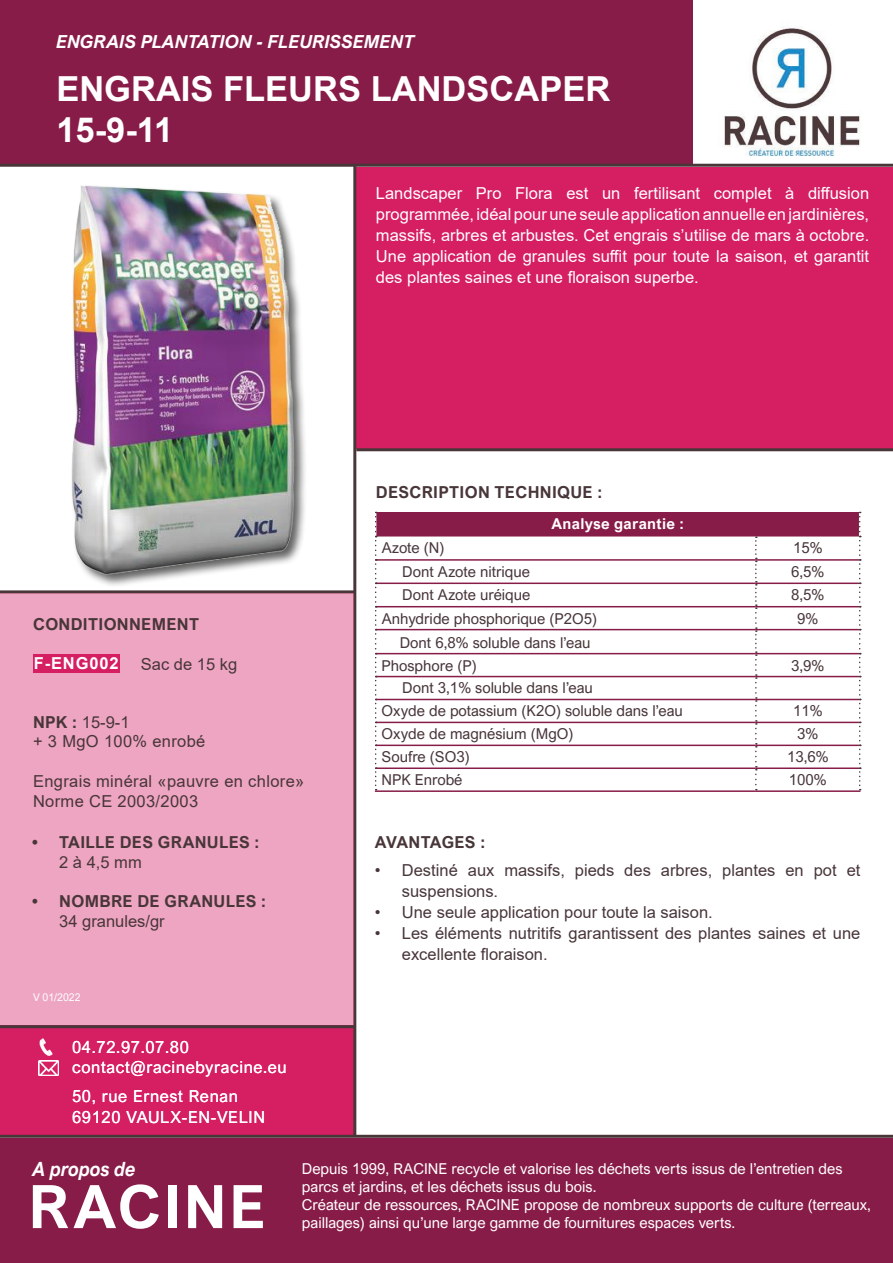
<style>
.page{position:relative;width:893px;height:1263px;background:#fff}
.page>*{position:absolute;margin:0;border:0;box-sizing:border-box;transform-origin:0 0}
.t1{font:700 60px "Arial Nova";letter-spacing:.04em;color:#fff}
.t2{font:700 34.5px/41.4px "Arial";color:#fff}
.t3{font:italic 700 19.65px "Arial Nova";color:#fff;scale:.92 1}
.t4{font:italic 700 18px "Arial Nova";color:#fff}
.t5{font:16.5px/21px "Arial";color:#fff;text-align:justify}
.t6{font:16.5px/21px "Arial";color:#483639}
.t7{font:700 16.5px "Arial Nova";letter-spacing:.02em;color:#483639}
.t8{font:16.5px/19.8px "Arial Nova";letter-spacing:.04em;color:#fff}
.t9{font:16.5px/19.8px "Arial";letter-spacing:.02em;color:#483639}
.t10{font:700 16.5px "Arial";letter-spacing:.05em;color:#fff}
.t11{font:15px/18px "Arial Nova";color:#fff}
.t12{font:15px/23px "Arial Nova";color:#483639}
.t13{font:700 15px "Arial Nova";letter-spacing:.02em;color:#fff}
.t14{font:10.5px "Arial Nova";color:#fff}
.s1{font-family:"Arial Nova";font-weight:700}
</style>
<div class="page">
<div style="left:356px;top:167px;width:537px;height:281px;background:#d61e63"></div>
<div style="left:0;top:1025px;width:353px;height:110px;background:#d61e63"></div>
<div style="left:0;top:0;width:693px;height:164px;background:#881c48"></div>
<img style="left:702px;top:27px;width:186px;height:137px">
<hr style="left:0;top:164px;width:893px;height:3px;background:#483639">
<hr style="left:356px;top:448px;width:537px;height:3px;background:#483639">
<hr style="left:0;top:1135px;width:893px;height:3px;background:#483639">
<div style="left:0;top:1138px;width:893px;height:125px;background:#881c48"></div>
<img style="left:38px;top:1060px;width:20px;height:15px">
<img style="left:39px;top:1038px;width:14px;height:17px">
<hr style="left:353px;top:166px;width:3px;height:970px;background:#483639">
<hr style="left:0;top:590px;width:355px;height:3px;background:#483639">
<hr style="left:0;top:1025px;width:355px;height:3px;background:#483639">
<div style="left:0;top:593px;width:353px;height:432px;background:#eea5c1"></div>
<img style="left:71px;top:185px;width:234px;height:401px">
<div style="left:33px;top:654px;width:87px;height:19px;background:#d61e63"></div>
<div style="left:376px;top:512px;width:484px;height:24px;background:#881c48"></div>
<svg style="left:377px;top:536px;width:482px;height:254px"></svg>
<hr style="left:376px;top:629px;width:380px;height:1px;background:#881c48">
<hr style="left:756px;top:629px;width:103px;height:1px;background:#881c48">
<hr style="left:376px;top:653px;width:380px;height:1px;background:#881c48">
<hr style="left:756px;top:653px;width:103px;height:1px;background:#881c48">
<hr style="left:376px;top:676px;width:380px;height:1px;background:#881c48">
<hr style="left:756px;top:676px;width:103px;height:1px;background:#881c48">
<hr style="left:376px;top:699px;width:380px;height:1px;background:#881c48">
<hr style="left:756px;top:699px;width:103px;height:1px;background:#881c48">
<hr style="left:376px;top:722px;width:380px;height:1px;background:#881c48">
<hr style="left:756px;top:722px;width:103px;height:1px;background:#881c48">
<hr style="left:376px;top:744px;width:380px;height:2px;background:#881c48">
<hr style="left:756px;top:744px;width:103px;height:2px;background:#881c48">
<hr style="left:376px;top:767px;width:380px;height:2px;background:#881c48">
<hr style="left:756px;top:767px;width:103px;height:2px;background:#881c48">
<hr style="left:375px;top:790px;width:381px;height:2px;background:#881c48">
<hr style="left:756px;top:790px;width:104px;height:2px;background:#881c48">
<hr style="left:376px;top:559px;width:380px;height:2px;background:#881c48">
<hr style="left:756px;top:559px;width:103px;height:2px;background:#881c48">
<hr style="left:376px;top:582px;width:380px;height:2px;background:#881c48">
<hr style="left:756px;top:582px;width:103px;height:2px;background:#881c48">
<hr style="left:376px;top:606px;width:380px;height:1px;background:#881c48">
<hr style="left:756px;top:606px;width:103px;height:1px;background:#881c48">
<svg style="left:375px;top:512px;width:2px;height:278px"></svg>
<svg style="left:755px;top:536px;width:2px;height:254px"></svg>
<svg style="left:859px;top:512px;width:2px;height:278px"></svg>
<p class="t4" style="left:56px;top:31px;width:360px">ENGRAIS PLANTATION - FLEURISSEMENT</p>
<h2 class="t2" style="left:56px;top:68px;width:555px">ENGRAIS FLEURS LANDSCAPER<br>15-9-11</h2>
<p class="t5" style="left:376px;top:183px;width:495px">Landscaper Pro Flora est un fertilisant complet à diffusion programmée, idéal pour une seule application annuelle en jardinières, massifs, arbres et arbustes. Cet engrais s’utilise de mars à octobre.<br>Une application de granules suffit pour toute la saison, et garantit des plantes saines et une floraison superbe.</p>
<p class="t7" style="left:376px;top:482px;width:228px">DESCRIPTION TECHNIQUE :</p>
<p class="t7" style="left:33px;top:615px;width:167px">CONDITIONNEMENT</p>
<p class="t10" style="left:34px;top:652px;width:86px">F-ENG002</p>
<p class="t6" style="left:141px;top:653px;width:98px">Sac de 15 kg</p>
<p class="t9" style="left:33px;top:712px;width:174px"><span class="s1">NPK :</span> 15-9-1<br>+ 3 MgO 100% enrobé</p>
<p class="t9" style="left:33px;top:771px;width:273px">Engrais minéral «pauvre en chlore»<br>Norme CE 2003/2003</p>
<p class="t7" style="left:32px;top:832px;width:229px">• TAILLE DES GRANULES :</p>
<p class="t6" style="left:59px;top:851px;width:84px">2 à 4,5 mm</p>
<p class="t7" style="left:32px;top:892px;width:235px">• NOMBRE DE GRANULES :</p>
<p class="t6" style="left:59px;top:911px;width:107px">34 granules/gr</p>
<p class="t14" style="left:33px;top:991px;width:49px">V 01/2022</p>
<p class="t8" style="left:72px;top:1037px;width:216px">04.72.97.07.80 contact@racinebyracine.eu</p>
<p class="t8" style="left:72px;top:1085px;width:194px;line-height:21.6px">50, rue Ernest Renan<br>69120 VAULX-EN-VELIN</p>
<p class="t13" style="left:552px;top:514px;width:134px">Analyse garantie :</p>
<p class="t12" style="left:382px;top:537px;width:64px">Azote (N)</p>
<p class="t12" style="left:793px;top:537px;width:31px">15%</p>
<p class="t12" style="left:402px;top:560px;width:129px">Dont Azote nitrique</p>
<p class="t12" style="left:791px;top:560px;width:35px">6,5%</p>
<p class="t12" style="left:402px;top:583px;width:130px">Dont Azote uréique</p>
<p class="t12" style="left:791px;top:583px;width:35px">8,5%</p>
<p class="t12" style="left:382px;top:607px;width:217px">Anhydride phosphorique (P2O5)</p>
<p class="t12" style="left:797px;top:607px;width:23px">9%</p>
<p class="t12" style="left:382px;top:631px;width:210px;text-indent:18px">Dont 6,8% soluble dans l’eau<br>Phosphore (P)</p>
<p class="t12" style="left:791px;top:654px;width:35px">3,9%</p>
<p class="t12" style="left:382px;top:677px;width:303px;text-indent:21px">Dont 3,1% soluble dans l’eau<br>Oxyde de potassium (K2O) soluble dans l’eau</p>
<p class="t12" style="left:793px;top:700px;width:31px">11%</p>
<p class="t12" style="left:382px;top:722px;width:193px">Oxyde de magnésium (MgO)</p>
<p class="t12" style="left:797px;top:722px;width:23px">3%</p>
<p class="t12" style="left:382px;top:745px;width:90px">Soufre (SO3)</p>
<p class="t12" style="left:787px;top:745px;width:43px">13,6%</p>
<p class="t12" style="left:382px;top:768px;width:82px">NPK Enrobé</p>
<p class="t12" style="left:789px;top:768px;width:39px">100%</p>
<p class="t7" style="left:375px;top:832px;width:112px">AVANTAGES :</p>
<p class="t6" style="left:402px;top:859px;width:460px;text-indent:-27px">• Destiné aux massifs, pieds des arbres, plantes en pot et suspensions.</p>
<p class="t6" style="left:375px;top:901px;width:339px">• Une seule application pour toute la saison.</p>
<p class="t6" style="left:402px;top:922px;width:460px;text-indent:-27px">• Les éléments nutritifs garantissent des plantes saines et une excellente floraison.</p>
<p class="t3" style="left:33px;top:1157px;width:114px">A propos de</p>
<h1 class="t1" style="left:28px;top:1172px;width:239px">RACINE</h1>
<p class="t11" style="left:302px;top:1160px;width:570px">Depuis 1999, RACINE recycle et valorise les déchets verts issus de l’entretien des parcs et jardins, et les déchets issus du bois.<br>Créateur de ressources, RACINE propose de nombreux supports de culture (terreaux, paillages) ainsi qu’une large gamme de fournitures espaces verts.</p>
</div>
